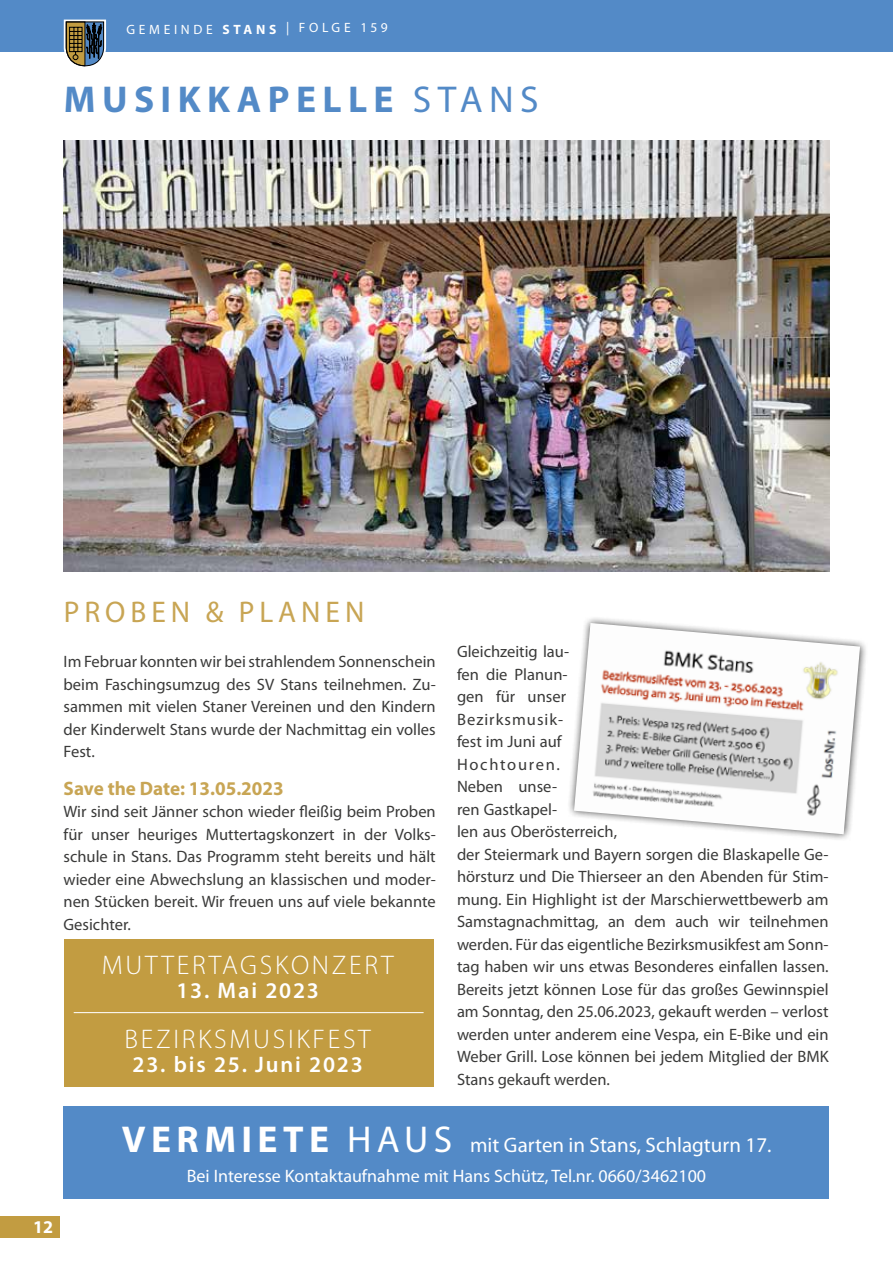
<style>
.page{position:relative;width:893px;height:1263px;background:#fff}
.page>*{position:absolute;margin:0;border:0;box-sizing:border-box;transform-origin:0 0}
.t1{font:700 37.5px "Myriad Pro";letter-spacing:.17em;color:#538ac7}
.t2{font:30px "Myriad Pro";letter-spacing:.17em;color:#c8a554}
.t3{font:300 27px "Myriad Pro";letter-spacing:.1em;color:#fff}
.t4{font:600 22.5px "Myriad Pro";letter-spacing:.08em;color:#fff}
.t5{font:21px "Myriad Pro";color:#fff}
.t6{font:700 19.5px "Myriad Pro";color:#c8a554}
.t7{font:18px "Myriad Pro";color:#fff}
.t8{font:700 18px "Myriad Pro";color:#fff}
.t9{font:16.5px/22.5px "Myriad Pro";color:#3a3a39;text-align:justify}
.t10{font:13.5px "Myriad Pro";letter-spacing:.27em;color:#fff}
.s1{font-weight:700}
.s2{font-weight:400}
.s3{font-weight:700;font-size:37.5px}
.s4{font-size:37.5px}
</style>
<div class="page">
<div style="left:0;top:1216px;width:60px;height:21px;background:#c29c41"></div>
<div style="left:0;top:0;width:893px;height:51px;background:#538ac7"></div>
<svg style="left:64px;top:20px;width:42px;height:47px"></svg>
<img style="left:64px;top:140px;width:765px;height:431px">
<div style="left:566px;top:615px;width:302px;height:227px;background:#000;opacity:.75"></div>
<img style="left:574px;top:623px;width:286px;height:211px">
<div style="left:64px;top:939px;width:370px;height:147px;background:#c29c41"></div>
<hr style="left:74px;top:1012px;width:350px;height:1px;background:#fff">
<div style="left:64px;top:1107px;width:765px;height:92px;background:#538ac7"></div>
<p class="t10" style="left:127px;top:20px;width:263px">GEMEINDE <span class="s1">STANS</span> | FOLGE 159</p>
<h1 class="t1" style="left:64px;top:79px;width:476px">MUSIKKAPELLE <span class="s2">STANS</span></h1>
<h2 class="t2" style="left:64px;top:596px;width:302px">PROBEN &amp; PLANEN</h2>
<p class="t9" style="left:64px;top:651px;width:374px">Im Februar konnten wir bei strahlendem Sonnenschein beim Faschingsumzug des SV Stans teilnehmen. Zu&shy;sammen mit vielen Staner Vereinen und den Kindern der Kinderwelt Stans wurde der Nachmittag ein volles Fest.</p>
<p class="t6" style="left:64px;top:777px;width:222px">Save the Date: 13.05.2023</p>
<p class="t9" style="left:64px;top:801px;width:374px">Wir sind seit Jänner schon wieder fleißig beim Proben für unser heuriges Muttertagskonzert in der Volks&shy;schule in Stans. Das Programm steht bereits und hält wieder eine Abwechslung an klassischen und moder&shy;nen Stücken bereit. Wir freuen uns auf viele bekannte Gesichter.</p>
<h3 class="t3" style="left:102px;top:950px;width:293px">MUTTERTAGSKONZERT</h3>
<h3 class="t4" style="left:176px;top:978px;width:144px">13. Mai 2023</h3>
<h3 class="t3" style="left:125px;top:1024px;width:248px">BEZIRKSMUSIKFEST</h3>
<h3 class="t4" style="left:133px;top:1051px;width:232px">23. bis 25. Juni 2023</h3>
<p class="t9" style="left:457px;top:640px;width:373px;text-align:left">Gleichzeitig lau-<br>fen die Planun-<br>gen für unser<br>Bezirksmusik-<br>fest im Juni auf<br>Hochtouren.<br>Neben unse-<br>ren Gastkapel-<br>len aus Oberösterreich,<br>der Steiermark und Bayern sorgen die Blaskapelle Ge&shy;hörsturz und Die Thierseer an den Abenden für Stim&shy;mung. Ein Highlight ist der Marschierwettbewerb am Samstagnachmittag, an dem auch wir teilnehmen werden. Für das eigentliche Bezirksmusikfest am Sonn&shy;tag haben wir uns etwas Besonderes einfallen lassen.<br>Bereits jetzt können Lose für das großes Gewinnspiel am Sonntag, den 25.06.2023, gekauft werden – verlost werden unter anderem eine Vespa, ein E-Bike und ein Weber Grill. Lose können bei jedem Mitglied der BMK Stans gekauft werden.</p>
<p class="t8" style="left:33px;top:1217px;width:21px">12</p>
<p class="t5" style="left:122px;top:1133px;width:651px"><span class="s3">VERMIETE</span> <span class="s4">HAUS</span> mit Garten in Stans, Schlagturn 17.</p>
<p class="t7" style="left:187px;top:1166px;width:521px">Bei Interesse Kontaktaufnahme mit Hans Schütz, Tel.nr. 0660/3462100</p>
</div>
